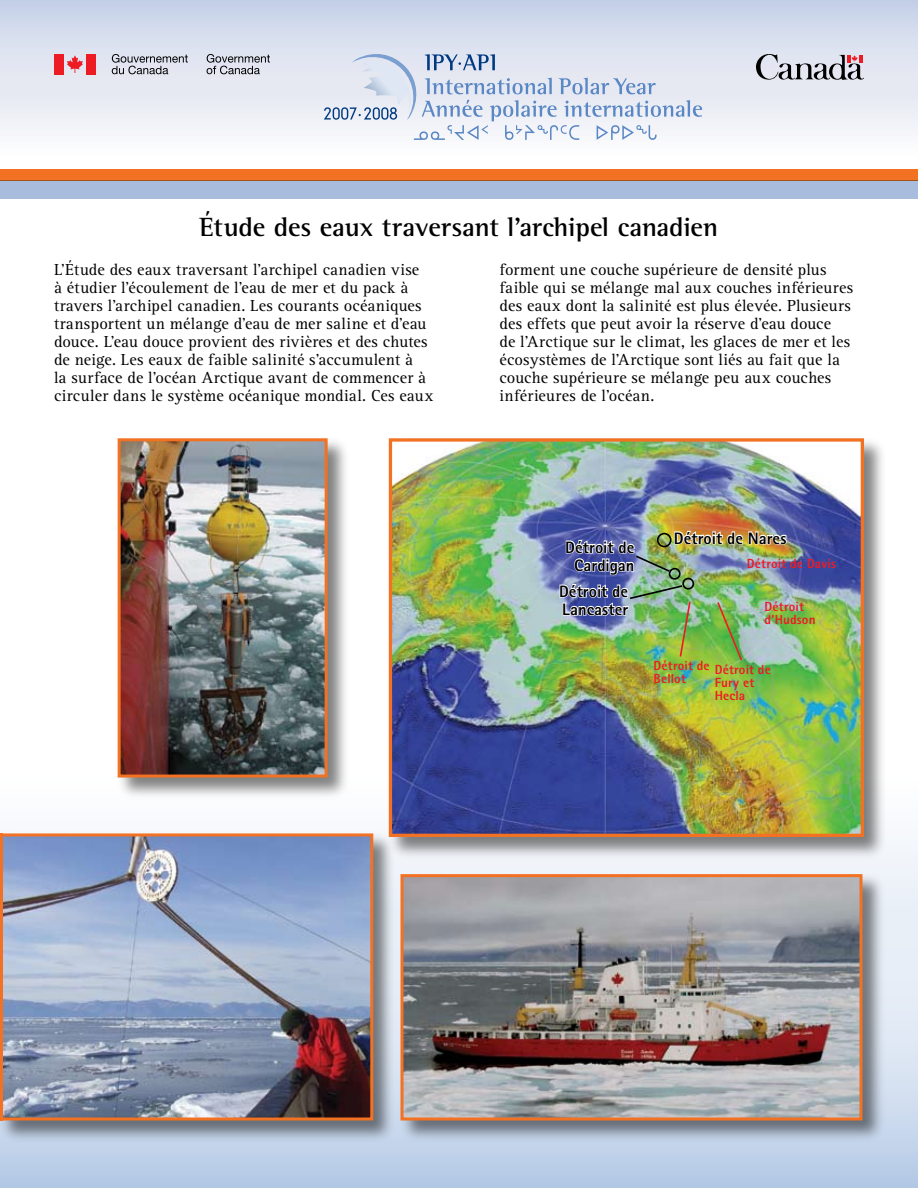
<style>
.page{position:relative;width:918px;height:1188px;background:#fff}
.page>*{position:absolute;margin:0;border:0;box-sizing:border-box;transform-origin:0 0}
.t1{font:700 27px "Rotis Semi Serif";letter-spacing:-.005em;color:#000}
.t2{font:16.5px/18px "Rotis Serif";letter-spacing:.01em;color:#000}
.t3{font:800 16.5px/18px "Rotis Sans Serif";letter-spacing:.005em;color:#000;text-align:center}
.t4{font:800 13.2px/13.2px "Rotis Sans Serif";letter-spacing:.01em;color:#ed1c24}
</style>
<div class="page">
<svg style="left:0;top:0;width:918px;height:170px"></svg>
<svg style="left:756px;top:49px;width:108px;height:35px;background:#b9b7c0"></svg>
<div style="left:0;top:170px;width:918px;height:11px;background:#f37122"></div>
<div style="left:0;top:181px;width:918px;height:18px;background:#a8bcdd"></div>
<svg style="left:0;top:840px;width:918px;height:348px;background:#c7d7ec"></svg>
<svg style="left:324px;top:50px;width:378px;height:90px"></svg>
<div style="left:54px;top:54px;width:10px;height:20px;background:#ed1c24"></div>
<div style="left:86px;top:54px;width:10px;height:20px;background:#ed1c24"></div>
<svg style="left:67px;top:55px;width:16px;height:18px"></svg>
<svg style="left:207px;top:54px;width:63px;height:20px"></svg>
<svg style="left:112px;top:54px;width:76px;height:20px;background:#b1b4bd"></svg>
<div style="left:116px;top:437px;width:236px;height:363px;background:#000;opacity:.5"></div>
<img style="left:122px;top:442px;width:202px;height:332px">
<div style="left:118px;top:438px;width:210px;height:340px;border:3px solid #f37122"></div>
<div style="left:0;top:832px;width:396px;height:311px;background:#000;opacity:.5"></div>
<img style="left:4px;top:837px;width:365px;height:279px">
<div style="left:0;top:833px;width:373px;height:287px;border:3px solid #f37122"></div>
<div style="left:399px;top:873px;width:486px;height:270px;background:#000;opacity:.5"></div>
<img style="left:404px;top:878px;width:454px;height:238px">
<div style="left:400px;top:874px;width:462px;height:246px;border:3px solid #f37122"></div>
<div style="left:387px;top:437px;width:499px;height:423px;background:#000;opacity:.5"></div>
<img style="left:393px;top:442px;width:467px;height:391px">
<div style="left:389px;top:438px;width:475px;height:399px;border:3px solid #f37122"></div>
<div style="left:682px;top:578px;width:12px;height:12px;border:2px solid #000;border-radius:50%"></div>
<div style="left:636px;top:554px;width:54px;height:40px;background:#000;opacity:.5"></div>
<div style="left:630px;top:584px;width:73px;height:38px;background:#000;opacity:.5"></div>
<img style="left:565px;top:528px;width:223px;height:48px">
<div style="left:678px;top:601px;width:36px;height:77px;background:#000;opacity:.5"></div>
<img style="left:559px;top:583px;width:133px;height:75px">
<div style="left:716px;top:602px;width:48px;height:80px;background:#000;opacity:.5"></div>
<svg style="left:716px;top:600px;width:28px;height:62px;background:#7db259"></svg>
<hr style="left:0;top:833px;width:3px;height:287px;background:#f37122">
<h1 class="t1" style="left:200px;top:211px;width:520px">Étude des eaux traversant l’archipel canadien</h1>
<p class="t2" style="left:54px;top:261px;width:381px">L’Étude des eaux traversant l’archipel canadien vise<br>à étudier l’écoulement de l’eau de mer et du pack à travers l’archipel canadien. Les courants océaniques transportent un mélange d’eau de mer saline et d’eau douce. L’eau douce provient des rivières et des chutes de neige. Les eaux de faible salinité s’accumulent à<br>la surface de l’océan Arctique avant de commencer à circuler dans le système océanique mondial. Ces eaux</p>
<p class="t2" style="left:500px;top:261px;width:355px">forment une couche supérieure de densité plus faible qui se mélange mal aux couches inférieures des eaux dont la salinité est plus élevée. Plusieurs des effets que peut avoir la réserve d’eau douce<br>de l’Arctique sur le climat, les glaces de mer et les écosystèmes de l’Arctique sont liés au fait que la couche supérieure se mélange peu aux couches inférieures de l’océan.</p>
<p class="t3" style="left:565px;top:538px;width:71px">Détroit de<br>Cardigan</p>
<p class="t3" style="left:559px;top:582px;width:71px;text-align:left">Détroit de<br>Lancaster</p>
<p class="t3" style="left:674px;top:529px;width:114px">Détroit de Nares</p>
<p class="t4" style="left:747px;top:557px;width:90px">Détroit de Davis</p>
<p class="t4" style="left:765px;top:600px;width:53px">Détroit d’Hudson</p>
<p class="t4" style="left:654px;top:659px;width:58px">Détroit de<br>Bellot</p>
<p class="t4" style="left:715px;top:663px;width:58px">Détroit de<br>Fury et<br>Hecla</p>
</div>
